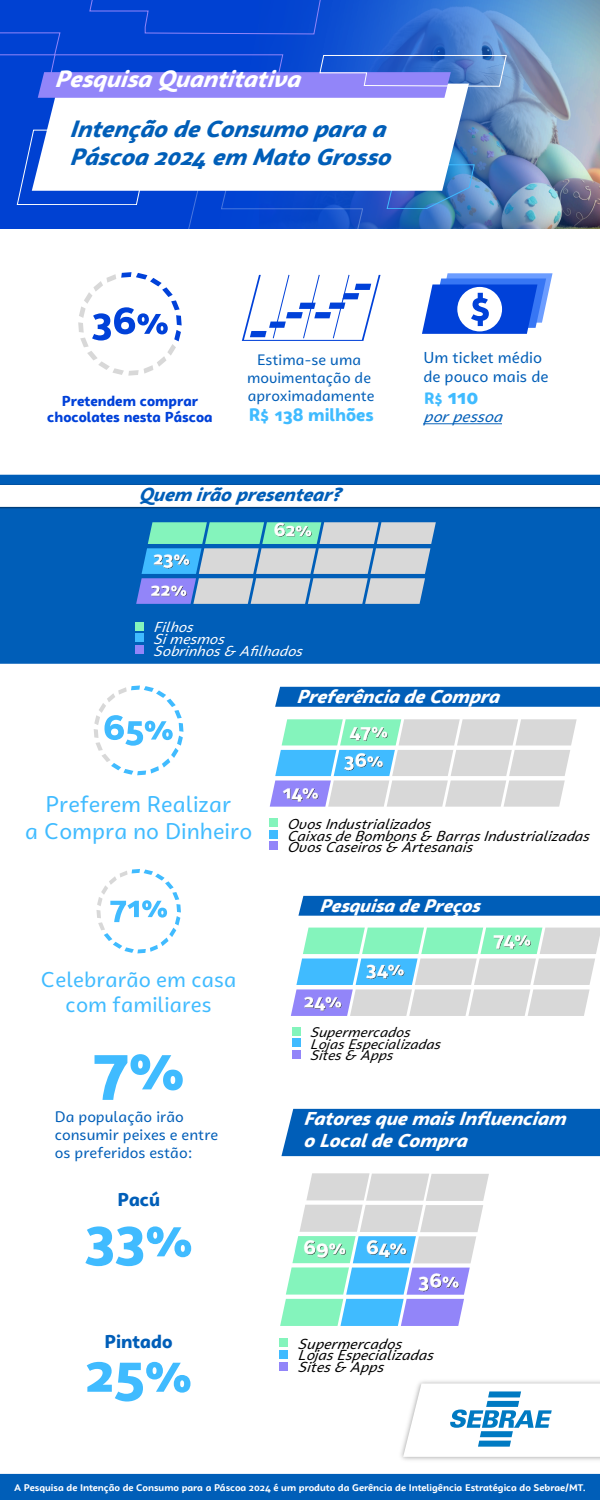
<style>
.page{position:relative;width:600px;height:1500px;background:#fff}
.page>*{position:absolute;margin:0;border:0;box-sizing:border-box;transform-origin:0 0}
.t1{font:900 54.22px "Campuni";color:#40bbff}
.t2{font:900 54.15px "Campuni";color:#40bbff}
.t3{font:italic 900 22.88px/27.5px "Campuni";color:#005eb8}
.t4{font:italic 900 22.88px "Campuni";color:#fff}
.t5{font:22.5px/26.9px "Campuni";color:#40bbff;text-align:center}
.t6{font:21.3px/25.5px "Campuni";color:#40bbff;text-align:center}
.t7{font:900 20.25px "Campuni";color:#40bbff}
.t8{font:italic 900 18.38px/22px "Campuni";color:#fff}
.t9{font:italic 900 18.3px "Campuni";color:#005eb8}
.t10{font:italic 900 18.3px "Campuni";color:#fff}
.t11{font:900 18.08px "Campuni";color:#005eb8}
.t12{font:italic 900 17.7px "Campuni";color:#fff}
.t13{font:900 17.4px "Campuni";color:#40bbff}
.t14{font:15.75px/18.9px "Campuni";color:#005eb8}
.t15{font:italic 15.75px "Campuni";color:#005eb8}
.t16{font:15.15px/18.1px "Campuni";color:#005eb8}
.t17{font:15.08px/18.1px "Campuni";color:#005eb8;text-align:center}
.t18{font:italic 14.48px/11.9px "Campuni";color:#000}
.t19{font:italic 14.4px/11.6px "Campuni";color:#fff}
.t20{font:italic 14.33px/11.5px "Campuni";color:#000}
.t21{font:900 14.02px/16.8px "Campuni";color:#0041d9;text-align:center}
.t22{font:italic 13.95px/11.4px "Campuni";color:#000}
.t23{font:700 9.75px "Campuni";color:#fff}
.s1{font-size:15.75px}
</style>
<div class="page">
<img style="left:0;top:0;width:600px;height:228px">
<svg style="left:188px;top:191px;width:175px;height:38px;background:#0947cd"></svg>
<svg style="left:17px;top:130px;width:129px;height:75px;background:#114ed5"></svg>
<svg style="left:387px;top:164px;width:87px;height:45px;background:#3c78bd"></svg>
<svg style="left:32px;top:98px;width:437px;height:93px"></svg>
<svg style="left:0;top:0;width:507px;height:98px;background:#3360da"></svg>
<div style="left:0;top:475px;width:600px;height:189px;background:#005eb8"></div>
<img style="left:0;top:484px;width:600px;height:26px">
<svg style="left:0;top:485px;width:600px;height:22px"></svg>
<svg style="left:136px;top:522px;width:300px;height:82px;background:#98bed1"></svg>
<div style="left:135px;top:622px;width:9px;height:9px;background:#84f4bc"></div>
<div style="left:135px;top:633px;width:9px;height:9px;background:#40bbff"></div>
<div style="left:135px;top:645px;width:9px;height:9px;background:#9285f9"></div>
<div style="left:275px;top:687px;width:325px;height:20px;background:#005eb8"></div>
<svg style="left:270px;top:719px;width:307px;height:88px"></svg>
<div style="left:269px;top:819px;width:8px;height:8px;background:#84f4bc"></div>
<div style="left:269px;top:830px;width:8px;height:9px;background:#40bbff"></div>
<div style="left:269px;top:842px;width:8px;height:8px;background:#9285f9"></div>
<div style="left:298px;top:896px;width:302px;height:20px;background:#005eb8"></div>
<div style="left:292px;top:1027px;width:9px;height:9px;background:#84f4bc"></div>
<div style="left:292px;top:1039px;width:9px;height:8px;background:#40bbff"></div>
<div style="left:292px;top:1050px;width:9px;height:9px;background:#9285f9"></div>
<svg style="left:291px;top:928px;width:309px;height:88px"></svg>
<svg style="left:242px;top:275px;width:139px;height:66px"></svg>
<svg style="left:78px;top:272px;width:104px;height:104px"></svg>
<svg style="left:422px;top:273px;width:131px;height:61px"></svg>
<svg style="left:423px;top:423px;width:79px;height:1px"></svg>
<img style="left:280px;top:1173px;width:209px;height:153px">
<div style="left:281px;top:1109px;width:319px;height:47px;background:#005eb8"></div>
<div style="left:279px;top:1338px;width:9px;height:9px;background:#84f4bc"></div>
<div style="left:279px;top:1350px;width:9px;height:9px;background:#40bbff"></div>
<div style="left:279px;top:1362px;width:9px;height:9px;background:#9285f9"></div>
<svg style="left:403px;top:1384px;width:197px;height:73px"></svg>
<svg style="left:94px;top:686px;width:89px;height:89px"></svg>
<svg style="left:97px;top:869px;width:84px;height:84px"></svg>
<svg style="left:95px;top:1054px;width:88px;height:46px"></svg>
<div style="left:0;top:1474px;width:600px;height:26px;background:#005eb8"></div>
<h3 class="t4" style="left:54px;top:64px;width:257px">Pesquisa Quantitativa</h3>
<h3 class="t3" style="left:69px;top:116px;width:332px">Intenção de Consumo para a<br>Páscoa 2024 em Mato Grosso</h3>
<h3 class="t21" style="left:47px;top:392px;width:167px">Pretendem comprar chocolates nesta Páscoa</h3>
<h3 class="t17" style="left:247px;top:351px;width:129px">Estima-se uma movimentação de aproximadamente</h3>
<h3 class="t13" style="left:249px;top:404px;width:126px">R$ 138 milhões</h3>
<h3 class="t9" style="left:139px;top:483px;width:211px">Quem irão presentear?</h3>
<h3 class="t14" style="left:423px;top:348px;width:127px">Um ticket médio de pouco mais de</h3>
<h3 class="t7" style="left:424px;top:383px;width:56px"><span class="s1">R$</span> 110</h3>
<h3 class="t15" style="left:423px;top:407px;width:87px">por pessoa</h3>
<h3 class="t19" style="left:153px;top:622px;width:156px">Filhos<br>Si mesmos<br>Sobrinhos &amp; Afilhados</h3>
<h3 class="t10" style="left:296px;top:685px;width:212px">Preferência de Compra</h3>
<h3 class="t5" style="left:25px;top:791px;width:229px">Preferem Realizar<br>a Compra no Dinheiro</h3>
<h3 class="t6" style="left:41px;top:966px;width:197px">Celebrarão em casa com familiares</h3>
<h3 class="t16" style="left:55px;top:1107px;width:165px">Da população irão consumir peixes e entre os preferidos estão:</h3>
<h3 class="t11" style="left:117px;top:1188px;width:44px">Pacú</h3>
<h1 class="t1" style="left:85px;top:1201px;width:109px">33%</h1>
<h3 class="t11" style="left:105px;top:1330px;width:70px">Pintado</h3>
<h2 class="t2" style="left:85px;top:1337px;width:108px">25%</h2>
<h3 class="t20" style="left:287px;top:819px;width:310px">Ovos Industrializados<br>Caixas de Bombons &amp; Barras Industrializadas<br>Ovos Caseiros &amp; Artesanais</h3>
<h3 class="t12" style="left:319px;top:894px;width:170px">Pesquisa de Preços</h3>
<h3 class="t22" style="left:310px;top:1027px;width:138px">Supermercados<br>Lojas Especializadas<br>Sites &amp; Apps</h3>
<h3 class="t8" style="left:303px;top:1108px;width:272px">Fatores que mais Influenciam o Local de Compra</h3>
<h3 class="t18" style="left:298px;top:1338px;width:143px">Supermercados<br>Lojas Especializadas<br>Sites &amp; Apps</h3>
<p class="t23" style="left:14px;top:1481px;width:573px">A Pesquisa de Intenção de Consumo para a Páscoa 2024 é um produto da Gerência de Inteligência Estratégica do Sebrae/MT.</p>
</div>
